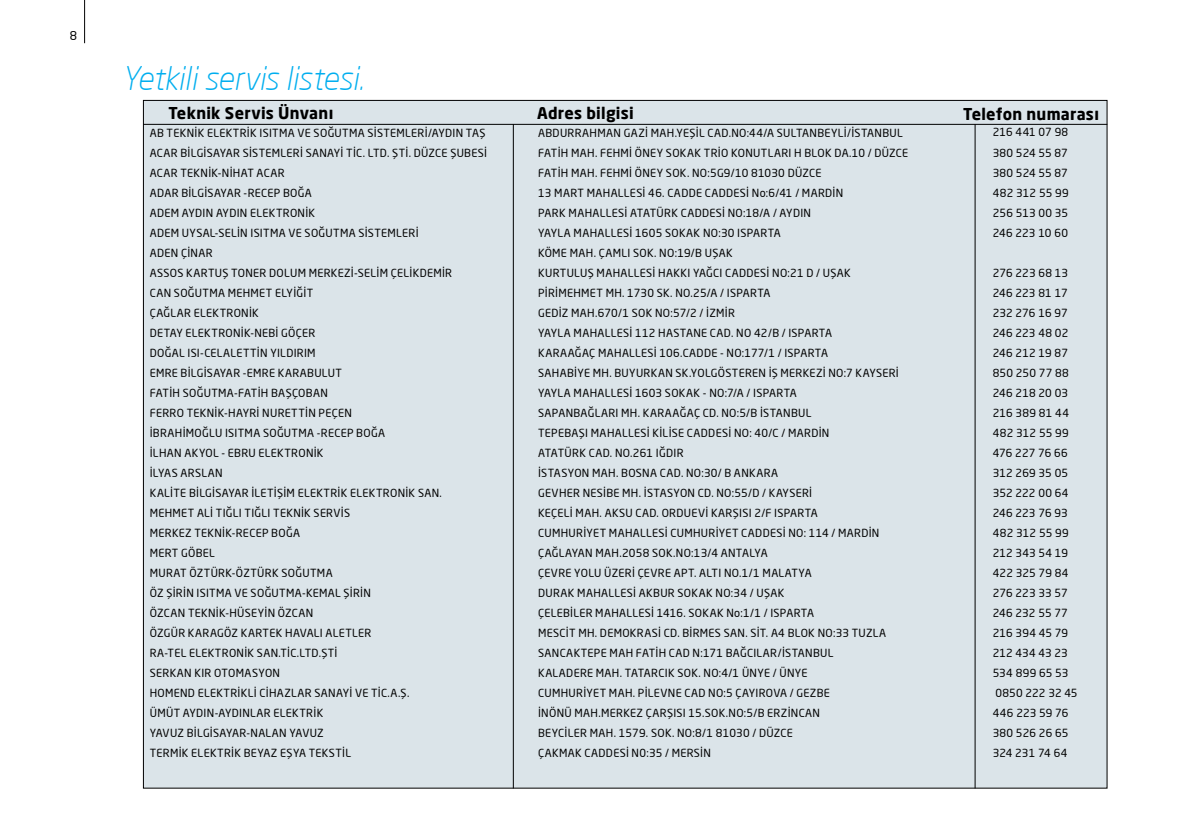
<style>
.page{position:relative;width:1191px;height:840px;background:#fff}
.page>*{position:absolute;margin:0;border:0;box-sizing:border-box;transform-origin:0 0}
.t1{font:italic 300 32px "Neo Sans Pro";letter-spacing:-.015em;color:#00aeef}
.t2{font:700 16px "Neo Sans Pro";letter-spacing:.015em;color:#000}
.t3{font:12px "Neo Sans Pro";color:#000}
.t4{font:11px/20px "Neo Sans Pro";letter-spacing:.03em;color:#000}
.t5{font:11px/20px "Neo Sans Pro";letter-spacing:.01em;color:#000}
</style>
<div class="page">
<hr style="left:84px;top:0;width:1px;height:43px;background:#000">
<div style="left:143px;top:100px;width:964px;height:687px;background:#dbe4e9"></div>
<hr style="left:143px;top:124px;width:964px;height:1px;background:#000">
<hr style="left:513px;top:124px;width:1px;height:664px;background:#000">
<hr style="left:974px;top:124px;width:1px;height:664px;background:#000">
<p class="t3" style="left:70px;top:28px;width:9px">8</p>
<h1 class="t1" style="left:122px;top:59px;width:244px">Yetkili servis listesi.</h1>
<p class="t4" style="left:150px;top:122px;width:339px">AB TEKNİK ELEKTRİK ISITMA VE SOĞUTMA SİSTEMLERİ/AYDIN TAŞ ACAR BİLGİSAYAR SİSTEMLERİ SANAYİ TİC. LTD. ŞTİ. DÜZCE ŞUBESİ ACAR TEKNİK-NİHAT ACAR<br>ADAR BİLGİSAYAR -RECEP BOĞA<br>ADEM AYDIN AYDIN ELEKTRONİK<br>ADEM UYSAL-SELİN ISITMA VE SOĞUTMA SİSTEMLERİ<br>ADEN ÇİNAR<br>ASSOS KARTUŞ TONER DOLUM MERKEZİ-SELİM ÇELİKDEMİR<br>CAN SOĞUTMA MEHMET ELYİĞİT<br>ÇAĞLAR ELEKTRONİK<br>DETAY ELEKTRONİK-NEBİ GÖÇER<br>DOĞAL ISI-CELALETTİN YILDIRIM<br>EMRE BİLGİSAYAR -EMRE KARABULUT<br>FATİH SOĞUTMA-FATİH BAŞÇOBAN<br>FERRO TEKNİK-HAYRİ NURETTİN PEÇEN<br>İBRAHİMOĞLU ISITMA SOĞUTMA -RECEP BOĞA<br>İLHAN AKYOL - EBRU ELEKTRONİK<br>İLYAS ARSLAN<br>KALİTE BİLGİSAYAR İLETİŞİM ELEKTRİK ELEKTRONİK SAN.<br>MEHMET ALİ TIĞLI TIĞLI TEKNİK SERVİS<br>MERKEZ TEKNİK-RECEP BOĞA<br>MERT GÖBEL<br>MURAT ÖZTÜRK-ÖZTÜRK SOĞUTMA<br>ÖZ ŞİRİN ISITMA VE SOĞUTMA-KEMAL ŞİRİN<br>ÖZCAN TEKNİK-HÜSEYİN ÖZCAN<br>ÖZGÜR KARAGÖZ KARTEK HAVALI ALETLER<br>RA-TEL ELEKTRONİK SAN.TİC.LTD.ŞTİ<br>SERKAN KIR OTOMASYON<br>HOMEND ELEKTRİKLİ CİHAZLAR SANAYİ VE TİC.A.Ş.<br>ÜMÜT AYDIN-AYDINLAR ELEKTRİK<br>YAVUZ BİLGİSAYAR-NALAN YAVUZ<br>TERMİK ELEKTRİK BEYAZ EŞYA TEKSTİL</p>
<p class="t4" style="left:538px;top:122px;width:372px">ABDURRAHMAN GAZİ MAH.YEŞİL CAD.NO:44/A SULTANBEYLİ/İSTANBUL FATİH MAH. FEHMİ ÖNEY SOKAK TRİO KONUTLARI H BLOK DA.10 / DÜZCE FATİH MAH. FEHMİ ÖNEY SOK. NO:5G9/10 81030 DÜZCE<br>13 MART MAHALLESİ 46. CADDE CADDESİ No:6/41 / MARDİN<br>PARK MAHALLESİ ATATÜRK CADDESİ NO:18/A / AYDIN<br>YAYLA MAHALLESİ 1605 SOKAK NO:30 ISPARTA<br>KÖME MAH. ÇAMLI SOK. NO:19/B UŞAK<br>KURTULUŞ MAHALLESİ HAKKI YAĞCI CADDESİ NO:21 D / UŞAK PİRİMEHMET MH. 1730 SK. NO.25/A / ISPARTA<br>GEDİZ MAH.670/1 SOK NO:57/2 / İZMİR<br>YAYLA MAHALLESİ 112 HASTANE CAD. NO 42/B / ISPARTA<br>KARAAĞAÇ MAHALLESİ 106.CADDE - NO:177/1 / ISPARTA<br>SAHABİYE MH. BUYURKAN SK.YOLGÖSTEREN İŞ MERKEZİ NO:7 KAYSERİ YAYLA MAHALLESİ 1603 SOKAK - NO:7/A / ISPARTA<br>SAPANBAĞLARI MH. KARAAĞAÇ CD. NO:5/B İSTANBUL<br>TEPEBAŞI MAHALLESİ KİLİSE CADDESİ NO: 40/C / MARDİN<br>ATATÜRK CAD. NO.261 IĞDIR<br>İSTASYON MAH. BOSNA CAD. NO:30/ B ANKARA<br>GEVHER NESİBE MH. İSTASYON CD. NO:55/D / KAYSERİ<br>KEÇELİ MAH. AKSU CAD. ORDUEVİ KARŞISI 2/F ISPARTA<br>CUMHURİYET MAHALLESİ CUMHURİYET CADDESİ NO: 114 / MARDİN ÇAĞLAYAN MAH.2058 SOK.NO:13/4 ANTALYA<br>ÇEVRE YOLU ÜZERİ ÇEVRE APT. ALTI NO.1/1 MALATYA<br>DURAK MAHALLESİ AKBUR SOKAK NO:34 / UŞAK<br>ÇELEBİLER MAHALLESİ 1416. SOKAK No:1/1 / ISPARTA<br>MESCİT MH. DEMOKRASİ CD. BİRMES SAN. SİT. A4 BLOK NO:33 TUZLA SANCAKTEPE MAH FATİH CAD N:171 BAĞCILAR/İSTANBUL<br>KALADERE MAH. TATARCIK SOK. NO:4/1 ÜNYE / ÜNYE<br>CUMHURİYET MAH. PİLEVNE CAD NO:5 ÇAYIROVA / GEZBE<br>İNÖNÜ MAH.MERKEZ ÇARŞISI 15.SOK.NO:5/B ERZİNCAN<br>BEYCİLER MAH. 1579. SOK. NO:8/1 81030 / DÜZCE<br>ÇAKMAK CADDESİ N0:35 / MERSİN</p>
<p class="t4" style="left:992px;top:122px;width:77px;text-align:justify">216 441 07 98<br>380 524 55 87<br>380 524 55 87<br>482 312 55 99<br>256 513 00 35<br>246 223 10 60</p>
<h2 class="t2" style="left:168px;top:103px;width:166px">Teknik Servis Ünvanı</h2>
<h2 class="t2" style="left:537px;top:103px;width:98px">Adres bilgisi</h2>
<h2 class="t2" style="left:963px;top:104px;width:137px">Telefon numarası</h2>
<p class="t5" style="left:992px;top:262px;width:86px">276 223 68 13<br>246 223 81 17<br>232 276 16 97<br>246 223 48 02<br>246 212 19 87<br>850 250 77 88<br>246 218 20 03<br>216 389 81 44<br>482 312 55 99<br>476 227 76 66<br>312 269 35 05<br>352 222 00 64<br>246 223 76 93<br>482 312 55 99<br>212 343 54 19<br>422 325 79 84<br>276 223 33 57<br>246 232 55 77<br>216 394 45 79<br>212 434 43 23<br>534 899 65 53<br>0850 222 32 45<br>446 223 59 76<br>380 526 26 65<br>324 231 74 64</p>
</div>
